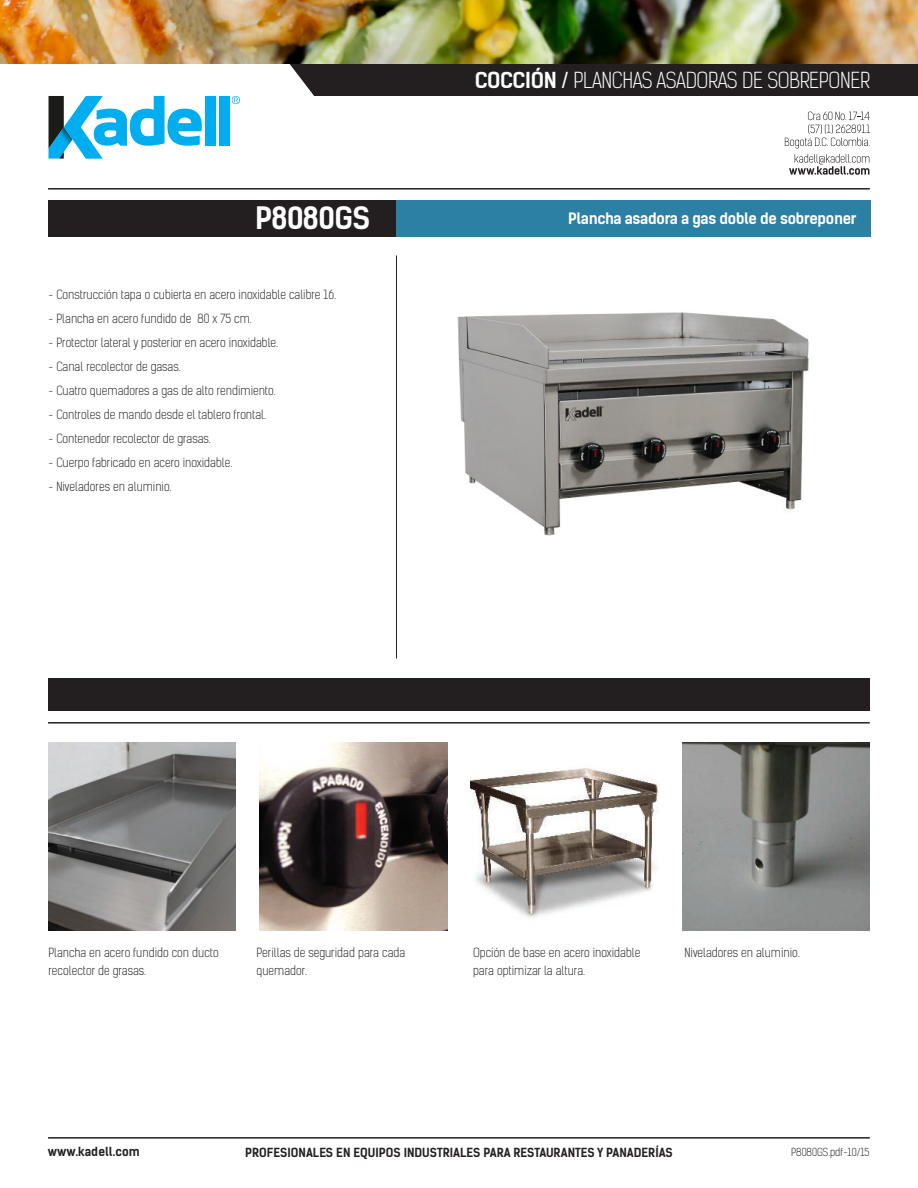
<style>
.page{position:relative;width:918px;height:1188px;background:#fff}
.page>*{position:absolute;margin:0;border:0;box-sizing:border-box;transform-origin:0 0}
.t1{font:700 29.55px "Kelson Sans";letter-spacing:-.02em;color:#fff}
.t2{font:300 21px "Kelson Sans";letter-spacing:-.02em;color:#fff}
.t3{font:700 15px "Kelson Sans";letter-spacing:-.02em;color:#fff}
.t4{font:300 12px/18px "Kelson Sans";color:#231f20}
.t5{font:700 12px "Kelson Sans";color:#231f20}
.t6{font:300 10.5px "Kelson Sans";color:#211e1e}
.s1{font-weight:700}
.s2{font-weight:400}
</style>
<div class="page">
<div style="left:48px;top:200px;width:349px;height:37px;background:#231f20"></div>
<div style="left:289px;top:64px;width:629px;height:32px;background:#231f20"></div>
<hr style="left:48px;top:188px;width:822px;height:2px;background:#231f20">
<svg style="left:232px;top:96px;width:8px;height:8px"></svg>
<svg style="left:49px;top:96px;width:153px;height:63px"></svg>
<div style="left:205px;top:96px;width:11px;height:50px;background:#00aeef"></div>
<div style="left:219px;top:96px;width:11px;height:50px;background:#00aeef"></div>
<svg style="left:785px;top:112px;width:85px;height:36px"></svg>
<svg style="left:789px;top:154px;width:80px;height:21px"></svg>
<hr style="left:48px;top:722px;width:822px;height:2px;background:#231f20">
<hr style="left:396px;top:256px;width:1px;height:403px;background:#231f20">
<div style="left:49px;top:678px;width:821px;height:33px;background:#231f20"></div>
<div style="left:397px;top:200px;width:474px;height:37px;background:#2b80a4"></div>
<hr style="left:48px;top:1137px;width:822px;height:2px;background:#231f20">
<img style="left:457px;top:312px;width:352px;height:224px">
<img style="left:0;top:0;width:918px;height:64px">
<img style="left:48px;top:743px;width:188px;height:187px">
<img style="left:260px;top:743px;width:187px;height:187px">
<img style="left:471px;top:768px;width:187px;height:150px">
<img style="left:682px;top:743px;width:188px;height:187px">
<h1 class="t1" style="left:255px;top:200px;width:117px">P8080GS</h1>
<p class="t4" style="left:49px;top:285px;width:289px">- Construcción tapa o cubierta en acero inoxidable calibre 16.</p>
<p class="t4" style="left:49px;top:309px;width:205px">- Plancha en acero fundido de 80 x 75 cm.</p>
<p class="t4" style="left:49px;top:333px;width:231px">- Protector lateral y posterior en acero inoxidable.</p>
<p class="t4" style="left:49px;top:357px;width:134px">- Canal recolector de gasas.</p>
<p class="t4" style="left:49px;top:381px;width:229px">- Cuatro quemadores a gas de alto rendimiento.</p>
<p class="t4" style="left:49px;top:405px;width:219px">- Controles de mando desde el tablero frontal.</p>
<p class="t4" style="left:49px;top:429px;width:164px">- Contenedor recolector de grasas.</p>
<p class="t4" style="left:49px;top:453px;width:185px">- Cuerpo fabricado en acero inoxidable.</p>
<p class="t4" style="left:49px;top:477px;width:124px">- Niveladores en aluminio.</p>
<h2 class="t2" style="left:475px;top:68px;width:397px"><span class="s1">COCCIÓN</span> <span class="s2">/</span> PLANCHAS ASADORAS DE SOBREPONER</h2>
<p class="t3" style="left:568px;top:210px;width:290px">Plancha asadora a gas doble de sobreponer</p>
<p class="t4" style="left:48px;top:944px;width:172px">Plancha en acero fundido con ducto recolector de grasas.</p>
<p class="t4" style="left:257px;top:944px;width:150px">Perillas de seguridad para cada quemador.</p>
<p class="t4" style="left:473px;top:944px;width:169px">Opción de base en acero inoxidable para optimizar la altura.</p>
<p class="t4" style="left:685px;top:944px;width:117px">Niveladores en aluminio.</p>
<p class="t5" style="left:48px;top:1144px;width:93px">www.kadell.com</p>
<p class="t5" style="left:245px;top:1145px;width:429px">PROFESIONALES EN EQUIPOS INDUSTRIALES PARA RESTAURANTES Y PANADERÍAS</p>
<p class="t6" style="left:791px;top:1146px;width:80px">P8080GS.pdf-10/15</p>
</div>
